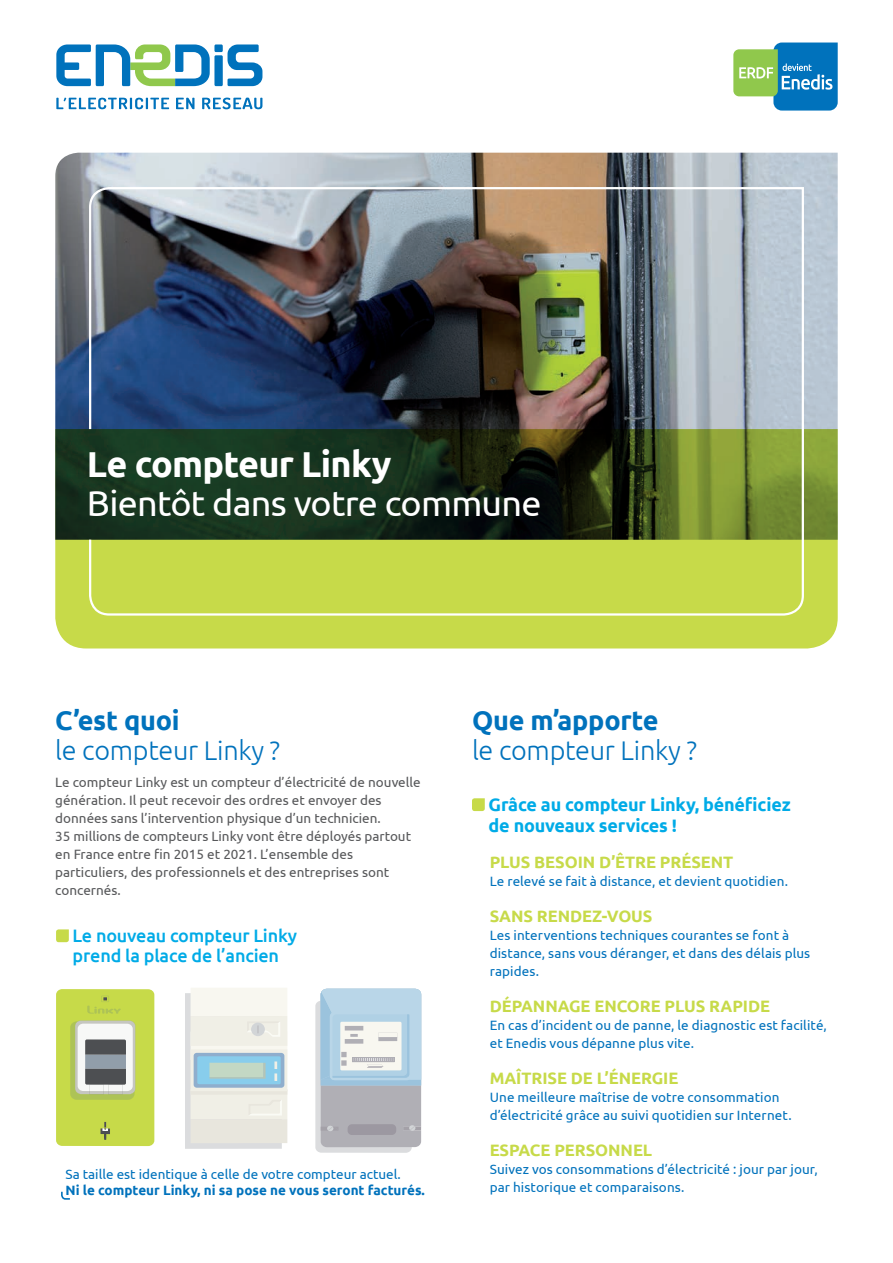
<style>
.page{position:relative;width:893px;height:1263px;background:#fff}
.page>*{position:absolute;margin:0;border:0;box-sizing:border-box;transform-origin:0 0}
.t1{font:36px "Ubuntu";letter-spacing:-.02em;color:#fff}
.t2{font:700 36px "Ubuntu";letter-spacing:-.02em;color:#fff}
.t3{font:300 27px "Ubuntu";letter-spacing:-.01em;color:#0072bc}
.t4{font:700 27px "Ubuntu";letter-spacing:-.01em;color:#0072bc}
.t5{font:700 18px/21px "Ubuntu";letter-spacing:-.01em;color:#00abe7}
.t6{font:500 18px/19.5px "Ubuntu";letter-spacing:-.01em;color:#00abe7}
.t7{font:700 16.5px "Ubuntu";letter-spacing:-.005em;color:#c7da49}
.t8{font:13.5px/18px "Ubuntu";letter-spacing:.005em;color:#0072bc}
.t9{font:13.5px/18px "Ubuntu";color:#57585a}
.t10{font:700 13.5px "Ubuntu";color:#0072bc}
</style>
<div class="page">
<svg style="left:56px;top:929px;width:13px;height:13px"></svg>
<svg style="left:472px;top:798px;width:13px;height:13px"></svg>
<div style="left:56px;top:989px;width:98px;height:157px;background:#c7da49;border-radius:6px"></div>
<svg style="left:70px;top:1020px;width:66px;height:80px"></svg>
<div style="left:100px;top:1128px;width:10px;height:6px;background:#4d4f52"></div>
<svg style="left:102px;top:1122px;width:6px;height:18px"></svg>
<svg style="left:87px;top:996px;width:34px;height:18px"></svg>
<div style="left:315px;top:1001px;width:97px;height:152px;background:linear-gradient(to right,#d8d9dc,#d9dadc);border-radius:6px"></div>
<svg style="left:321px;top:989px;width:100px;height:158px"></svg>
<div style="left:191px;top:1089px;width:96px;height:30px;background:#f0efe6"></div>
<div style="left:191px;top:1089px;width:96px;height:6px;background:#e9e7dd"></div>
<svg style="left:282px;top:1049px;width:5px;height:40px"></svg>
<div style="left:191px;top:1016px;width:96px;height:30px;background:#f0efe6"></div>
<div style="left:191px;top:988px;width:96px;height:28px;background:#f8f7f0"></div>
<div style="left:191px;top:1119px;width:96px;height:24px;background:#e8e6dd"></div>
<div style="left:194px;top:1053px;width:90px;height:35px;background:#8faecd;border-radius:3px"></div>
<svg style="left:185px;top:993px;width:97px;height:156px"></svg>
<svg style="left:56px;top:44px;width:206px;height:42px"></svg>
<svg style="left:176px;top:98px;width:18px;height:11px"></svg>
<svg style="left:56px;top:98px;width:113px;height:11px"></svg>
<svg style="left:202px;top:98px;width:60px;height:11px"></svg>
<img style="left:55px;top:153px;width:783px;height:276px">
<svg style="left:55px;top:429px;width:783px;height:219px;fill:#c7da49"></svg>
<img style="left:88px;top:186px;width:717px;height:431px">
<svg style="left:733px;top:43px;width:105px;height:68px"></svg>
<svg style="left:61px;top:1191px;width:9px;height:9px"></svg>
<p class="t2" style="left:87px;top:442px;width:306px">Le compteur Linky</p>
<p class="t1" style="left:87px;top:481px;width:456px">Bientôt dans votre commune</p>
<p class="t4" style="left:55px;top:704px;width:126px">C’est quoi</p>
<p class="t3" style="left:55px;top:734px;width:226px">le compteur Linky ?</p>
<p class="t9" style="left:55px;top:772px;width:367px">Le compteur Linky est un compteur d’électricité de nouvelle génération. Il peut recevoir des ordres et envoyer des données sans l’intervention physique d’un technicien.</p>
<p class="t9" style="left:55px;top:826px;width:357px">35 millions de compteurs Linky vont être déployés partout en France entre fin 2015 et 2021. L’ensemble des particuliers, des professionnels et des entreprises sont concernés.</p>
<p class="t6" style="left:73px;top:925px;width:226px">Le nouveau compteur Linky prend la place de l’ancien</p>
<p class="t8" style="left:65px;top:1165px;width:337px">Sa taille est identique à celle de votre compteur actuel.</p>
<p class="t10" style="left:65px;top:1182px;width:361px">Ni le compteur Linky, ni sa pose ne vous seront facturés.</p>
<p class="t4" style="left:472px;top:704px;width:188px">Que m’apporte</p>
<p class="t3" style="left:472px;top:734px;width:226px">le compteur Linky ?</p>
<p class="t5" style="left:489px;top:794px;width:304px">Grâce au compteur Linky, bénéficiez de nouveaux services !</p>
<p class="t7" style="left:490px;top:852px;width:245px">PLUS BESOIN D’ÊTRE PRÉSENT</p>
<p class="t8" style="left:490px;top:872px;width:300px">Le relevé se fait à distance, et devient quotidien.</p>
<p class="t7" style="left:490px;top:906px;width:164px">SANS RENDEZ-VOUS</p>
<p class="t8" style="left:490px;top:926px;width:322px">Les interventions techniques courantes se font à distance, sans vous déranger, et dans des délais plus rapides.</p>
<p class="t7" style="left:490px;top:996px;width:282px">DÉPANNAGE ENCORE PLUS RAPIDE</p>
<p class="t8" style="left:490px;top:1016px;width:339px">En cas d’incident ou de panne, le diagnostic est facilité, et Enedis vous dépanne plus vite.</p>
<p class="t7" style="left:490px;top:1068px;width:190px">MAÎTRISE DE L’ÉNERGIE</p>
<p class="t8" style="left:490px;top:1088px;width:304px">Une meilleure maîtrise de votre consommation d’électricité grâce au suivi quotidien sur Internet.</p>
<p class="t7" style="left:490px;top:1140px;width:164px">ESPACE PERSONNEL</p>
<p class="t8" style="left:490px;top:1160px;width:330px">Suivez vos consommations d’électricité : jour par jour, par historique et comparaisons.</p>
</div>
